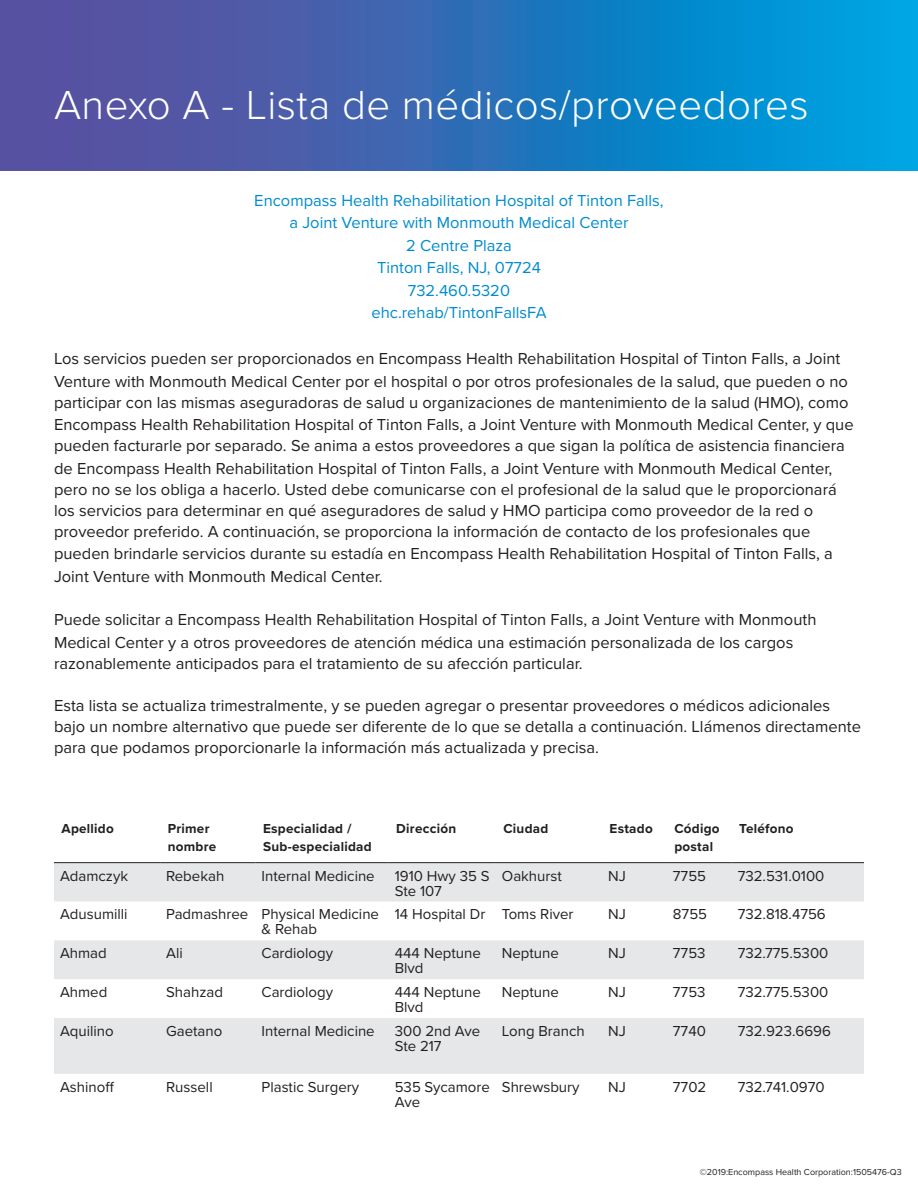
<style>
.page{position:relative;width:918px;height:1188px;background:#fff}
.page>*{position:absolute;margin:0;border:0;box-sizing:border-box;transform-origin:0 0}
.t1{font:300 42px "Proxima Nova";letter-spacing:.01em;color:#fff}
.t2{font:16.5px/22.5px "Proxima Nova";color:#231f20}
.t3{font:16.5px "Proxima Nova";color:#008ccf}
.t4{font:15px/15px "Proxima Nova";color:#231f20}
.t5{font:700 13.5px/18px "Proxima Nova";letter-spacing:.02em;color:#231f20}
.t6{font:9px "Proxima Nova";color:#231f20}
</style>
<div class="page">
<div style="left:0;top:0;width:918px;height:171px;background:linear-gradient(to right,#674497,#00a0de)"></div>
<svg style="left:54px;top:863px;width:810px;height:211px;fill:#e6e7e9"></svg>
<hr style="left:54px;top:862px;width:106px;height:1px;background:#231f20">
<hr style="left:160px;top:862px;width:96px;height:1px;background:#231f20">
<hr style="left:256px;top:862px;width:133px;height:1px;background:#231f20">
<hr style="left:389px;top:862px;width:107px;height:1px;background:#231f20">
<hr style="left:496px;top:862px;width:106px;height:1px;background:#231f20">
<hr style="left:602px;top:862px;width:65px;height:1px;background:#231f20">
<hr style="left:667px;top:862px;width:65px;height:1px;background:#231f20">
<hr style="left:732px;top:862px;width:132px;height:1px;background:#231f20">
<p class="t1" style="left:54px;top:74px;width:756px">Anexo A - Lista de médicos/proveedores</p>
<p class="t3" style="left:254px;top:188px;width:411px">Encompass Health Rehabilitation Hospital of Tinton Falls,</p>
<p class="t3" style="left:289px;top:210px;width:341px">a Joint Venture with Monmouth Medical Center</p>
<p class="t3" style="left:406px;top:233px;width:107px">2 Centre Plaza</p>
<p class="t3" style="left:377px;top:255px;width:165px">Tinton Falls, NJ, 07724</p>
<p class="t3" style="left:408px;top:278px;width:104px">732.460.5320</p>
<p class="t3" style="left:371px;top:300px;width:177px">ehc.rehab/TintonFallsFA</p>
<p class="t2" style="left:54px;top:347px;width:795px">Los servicios pueden ser proporcionados en Encompass Health Rehabilitation Hospital of Tinton Falls, a Joint<br>Venture with Monmouth Medical Center por el hospital o por otros profesionales de la salud, que pueden o no</p>
<p class="t2" style="left:54px;top:390px;width:801px">participar con las mismas aseguradoras de salud u organizaciones de mantenimiento de la salud (HMO), como<br>Encompass Health Rehabilitation Hospital of Tinton Falls, a Joint Venture with Monmouth Medical Center, y que</p>
<p class="t2" style="left:54px;top:434px;width:792px">pueden facturarle por separado. Se anima a estos proveedores a que sigan la política de asistencia financiera de Encompass Health Rehabilitation Hospital of Tinton Falls, a Joint Venture with Monmouth Medical Center,</p>
<p class="t2" style="left:54px;top:478px;width:784px;line-height:21px">pero no se los obliga a hacerlo. Usted debe comunicarse con el profesional de la salud que le proporcionará los servicios para determinar en qué aseguradores de salud y HMO participa como proveedor de la red o proveedor preferido. A continuación, se proporciona la información de contacto de los profesionales que</p>
<p class="t2" style="left:54px;top:542px;width:780px">pueden brindarle servicios durante su estadía en Encompass Health Rehabilitation Hospital of Tinton Falls, a<br>Joint Venture with Monmouth Medical Center.</p>
<p class="t2" style="left:54px;top:608px;width:764px">Puede solicitar a Encompass Health Rehabilitation Hospital of Tinton Falls, a Joint Venture with Monmouth<br>Medical Center y a otros proveedores de atención médica una estimación personalizada de los cargos</p>
<p class="t2" style="left:54px;top:651px;width:530px">razonablemente anticipados para el tratamiento de su afección particular.</p>
<p class="t2" style="left:54px;top:694px;width:808px;line-height:21px">Esta lista se actualiza trimestralmente, y se pueden agregar o presentar proveedores o médicos adicionales bajo un nombre alternativo que puede ser diferente de lo que se detalla a continuación. Llámenos directamente para que podamos proporcionarle la información más actualizada y precisa.</p>
<p class="t5" style="left:62px;top:819px;width:54px">Apellido</p>
<p class="t5" style="left:168px;top:819px;width:50px">Primer nombre</p>
<p class="t5" style="left:263px;top:819px;width:110px">Especialidad /<br>Sub-especialidad</p>
<p class="t5" style="left:396px;top:819px;width:62px">Dirección</p>
<p class="t5" style="left:503px;top:819px;width:47px">Ciudad</p>
<p class="t5" style="left:610px;top:819px;width:45px">Estado</p>
<p class="t5" style="left:674px;top:819px;width:47px">Código postal</p>
<p class="t5" style="left:739px;top:819px;width:56px">Teléfono</p>
<p class="t4" style="left:60px;top:867px;width:70px">Adamczyk</p>
<p class="t4" style="left:166px;top:867px;width:60px">Rebekah</p>
<p class="t4" style="left:262px;top:867px;width:115px">Internal Medicine</p>
<p class="t4" style="left:395px;top:867px;width:96px">1910 Hwy 35 S<br>Ste 107</p>
<p class="t4" style="left:502px;top:867px;width:61px">Oakhurst</p>
<p class="t4" style="left:608px;top:867px;width:19px">NJ</p>
<p class="t4" style="left:673px;top:867px;width:35px">7755</p>
<p class="t4" style="left:738px;top:867px;width:88px">732.531.0100</p>
<p class="t4" style="left:60px;top:906px;width:69px">Adusumilli</p>
<p class="t4" style="left:166px;top:906px;width:84px">Padmashree</p>
<p class="t4" style="left:262px;top:906px;width:119px">Physical Medicine &amp; Rehab</p>
<p class="t4" style="left:395px;top:906px;width:92px">14 Hospital Dr</p>
<p class="t4" style="left:502px;top:906px;width:73px">Toms River</p>
<p class="t4" style="left:608px;top:906px;width:19px">NJ</p>
<p class="t4" style="left:673px;top:906px;width:36px">8755</p>
<p class="t4" style="left:738px;top:906px;width:90px">732.818.4756</p>
<p class="t4" style="left:60px;top:945px;width:48px">Ahmad</p>
<p class="t4" style="left:166px;top:945px;width:18px">Ali</p>
<p class="t4" style="left:262px;top:945px;width:73px">Cardiology</p>
<p class="t4" style="left:395px;top:945px;width:88px">444 Neptune<br>Blvd</p>
<p class="t4" style="left:502px;top:945px;width:59px">Neptune</p>
<p class="t4" style="left:608px;top:945px;width:19px">NJ</p>
<p class="t4" style="left:673px;top:945px;width:34px">7753</p>
<p class="t4" style="left:738px;top:945px;width:92px">732.775.5300</p>
<p class="t4" style="left:60px;top:984px;width:49px">Ahmed</p>
<p class="t4" style="left:166px;top:984px;width:58px">Shahzad</p>
<p class="t4" style="left:262px;top:984px;width:73px">Cardiology</p>
<p class="t4" style="left:395px;top:984px;width:88px">444 Neptune<br>Blvd</p>
<p class="t4" style="left:502px;top:984px;width:59px">Neptune</p>
<p class="t4" style="left:608px;top:984px;width:19px">NJ</p>
<p class="t4" style="left:673px;top:984px;width:34px">7753</p>
<p class="t4" style="left:738px;top:984px;width:92px">732.775.5300</p>
<p class="t4" style="left:60px;top:1023px;width:55px">Aquilino</p>
<p class="t4" style="left:166px;top:1023px;width:58px">Gaetano</p>
<p class="t4" style="left:262px;top:1023px;width:115px">Internal Medicine</p>
<p class="t4" style="left:395px;top:1023px;width:87px">300 2nd Ave<br>Ste 217</p>
<p class="t4" style="left:502px;top:1023px;width:84px">Long Branch</p>
<p class="t4" style="left:608px;top:1023px;width:19px">NJ</p>
<p class="t4" style="left:673px;top:1023px;width:34px">7740</p>
<p class="t4" style="left:738px;top:1023px;width:95px">732.923.6696</p>
<p class="t4" style="left:60px;top:1079px;width:56px">Ashinoff</p>
<p class="t4" style="left:166px;top:1079px;width:48px">Russell</p>
<p class="t4" style="left:262px;top:1079px;width:99px">Plastic Surgery</p>
<p class="t4" style="left:395px;top:1079px;width:97px">535 Sycamore<br>Ave</p>
<p class="t4" style="left:502px;top:1079px;width:79px">Shrewsbury</p>
<p class="t4" style="left:608px;top:1079px;width:19px">NJ</p>
<p class="t4" style="left:673px;top:1079px;width:35px">7702</p>
<p class="t4" style="left:738px;top:1079px;width:88px">732.741.0970</p>
<p class="t6" style="left:700px;top:1166px;width:203px">©2019:Encompass Health Corporation:1505476-Q3</p>
</div>
